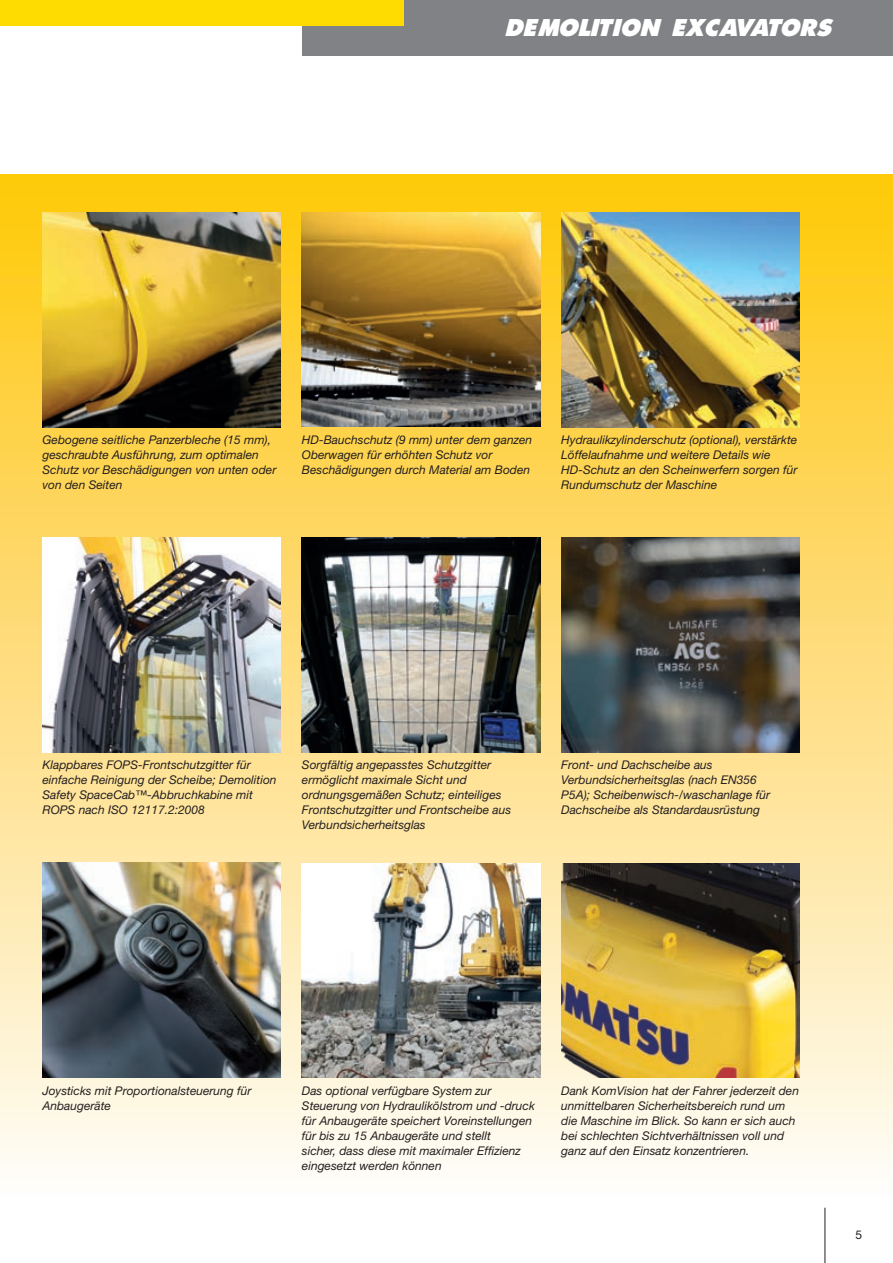
<style>
.page{position:relative;width:893px;height:1263px;background:#fff}
.page>*{position:absolute;margin:0;border:0;box-sizing:border-box;transform-origin:0 0}
.t1{font:italic 22.5px "Komatsu VI";letter-spacing:-.025em;color:#fff}
.t2{font:italic 12px/15px "Helvetica Neue LT Pro";color:#231f20}
.t3{font:12px "Helvetica Neue LT Pro";color:#231f20}
</style>
<div class="page">
<div style="left:0;top:174px;width:893px;height:1021px;background:linear-gradient(to bottom,#fdc50d,#fcf8f7)"></div>
<div style="left:303px;top:0;width:590px;height:55px;background:#808285"></div>
<div style="left:0;top:0;width:404px;height:26px;background:#ffdc01"></div>
<img style="left:43px;top:213px;width:238px;height:214px">
<img style="left:302px;top:213px;width:238px;height:214px">
<img style="left:561px;top:213px;width:238px;height:214px">
<img style="left:43px;top:538px;width:238px;height:214px">
<img style="left:302px;top:538px;width:238px;height:214px">
<img style="left:561px;top:538px;width:238px;height:214px">
<img style="left:43px;top:862px;width:238px;height:215px">
<img style="left:302px;top:863px;width:238px;height:214px">
<hr style="left:825px;top:1208px;width:1px;height:55px;background:#231f20">
<img style="left:561px;top:863px;width:238px;height:214px">
<h1 class="t1" style="left:505px;top:15px;width:330px">DEMOLITION EXCAVATORS</h1>
<p class="t2" style="left:43px;top:432px;width:235px">Gebogene seitliche Panzerbleche (15 mm), geschraubte Ausführung, zum optimalen Schutz vor Beschädigungen von unten oder von den Seiten</p>
<p class="t2" style="left:302px;top:432px;width:232px">HD-Bauchschutz (9 mm) unter dem ganzen<br>Oberwagen für erhöhten Schutz vor<br>Beschädigungen durch Material am Boden</p>
<p class="t2" style="left:561px;top:432px;width:238px">Hydraulikzylinderschutz (optional), verstärkte Löffelaufnahme und weitere Details wie HD-Schutz an den Scheinwerfern sorgen für Rundumschutz der Maschine</p>
<p class="t2" style="left:43px;top:757px;width:236px">Klappbares FOPS-Frontschutzgitter für einfache Reinigung der Scheibe; Demolition Safety SpaceCab™-Abbruchkabine mit ROPS nach ISO 12117.2:2008</p>
<p class="t2" style="left:302px;top:757px;width:211px">Sorgfältig angepasstes Schutzgitter ermöglicht maximale Sicht und ordnungsgemäßen Schutz; einteiliges Frontschutzgitter und Frontscheibe aus Verbundsicherheitsglas</p>
<p class="t2" style="left:561px;top:757px;width:210px">Front- und Dachscheibe aus Verbundsicherheitsglas (nach EN356<br>P5A); Scheibenwisch-/waschanlage für Dachscheibe als Standardausrüstung</p>
<p class="t2" style="left:43px;top:1083px;width:210px">Joysticks mit Proportionalsteuerung für<br>Anbaugeräte</p>
<p class="t2" style="left:302px;top:1083px;width:234px">Das optional verfügbare System zur Steuerung von Hydraulikölstrom und -druck für Anbaugeräte speichert Voreinstellungen für bis zu 15 Anbaugeräte und stellt<br>sicher, dass diese mit maximaler Effizienz eingesetzt werden können</p>
<p class="t2" style="left:561px;top:1083px;width:239px">Dank KomVision hat der Fahrer jederzeit den unmittelbaren Sicherheitsbereich rund um die Maschine im Blick. So kann er sich auch bei schlechten Sichtverhältnissen voll und ganz auf den Einsatz konzentrieren.</p>
<p class="t3" style="left:856px;top:1227px;width:8px">5</p>
</div>
